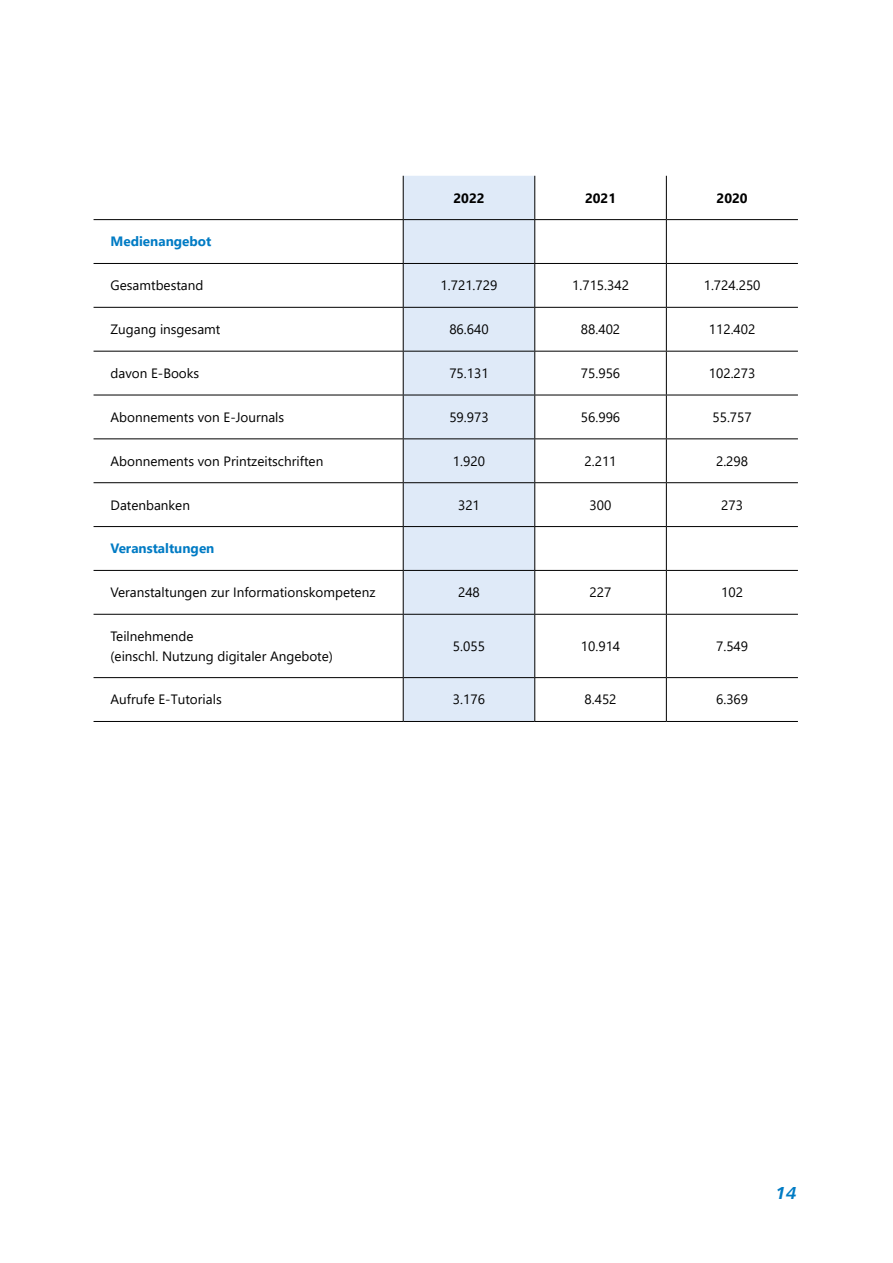
<style>
.page{position:relative;width:893px;height:1263px;background:#fff}
.page>*{position:absolute;margin:0;border:0;box-sizing:border-box;transform-origin:0 0}
.t1{font:italic 700 18px "Frutiger Next LTW1 G";color:#007bc4}
.t2{font:13.5px/19.5px "Segoe UI";color:#000}
.t3{font:700 13.5px "Segoe UI";color:#007bc4}
.t4{font:700 13.5px "Segoe UI";color:#000}
</style>
<div class="page">
<div style="left:404px;top:176px;width:130px;height:545px;background:#dfeaf8"></div>
<hr style="left:403px;top:176px;width:1px;height:43px;background:#000">
<hr style="left:534px;top:176px;width:1px;height:43px;background:#000">
<hr style="left:666px;top:176px;width:1px;height:43px;background:#000">
<hr style="left:94px;top:219px;width:309px;height:1px;background:#000">
<hr style="left:403px;top:219px;width:132px;height:1px;background:#000">
<hr style="left:403px;top:220px;width:1px;height:43px;background:#000">
<hr style="left:535px;top:219px;width:131px;height:1px;background:#000">
<hr style="left:534px;top:220px;width:1px;height:43px;background:#000">
<hr style="left:666px;top:219px;width:132px;height:1px;background:#000">
<hr style="left:666px;top:220px;width:1px;height:43px;background:#000">
<hr style="left:94px;top:263px;width:309px;height:1px;background:#000">
<hr style="left:403px;top:263px;width:132px;height:1px;background:#000">
<hr style="left:403px;top:264px;width:1px;height:43px;background:#000">
<hr style="left:535px;top:263px;width:131px;height:1px;background:#000">
<hr style="left:534px;top:264px;width:1px;height:43px;background:#000">
<hr style="left:666px;top:263px;width:132px;height:1px;background:#000">
<hr style="left:666px;top:264px;width:1px;height:43px;background:#000">
<hr style="left:94px;top:307px;width:309px;height:1px;background:#000">
<hr style="left:403px;top:307px;width:132px;height:1px;background:#000">
<hr style="left:403px;top:308px;width:1px;height:43px;background:#000">
<hr style="left:535px;top:307px;width:131px;height:1px;background:#000">
<hr style="left:534px;top:308px;width:1px;height:43px;background:#000">
<hr style="left:666px;top:307px;width:132px;height:1px;background:#000">
<hr style="left:666px;top:308px;width:1px;height:43px;background:#000">
<hr style="left:94px;top:351px;width:309px;height:1px;background:#000">
<hr style="left:403px;top:351px;width:132px;height:1px;background:#000">
<hr style="left:403px;top:352px;width:1px;height:43px;background:#000">
<hr style="left:535px;top:351px;width:131px;height:1px;background:#000">
<hr style="left:534px;top:352px;width:1px;height:43px;background:#000">
<hr style="left:666px;top:351px;width:132px;height:1px;background:#000">
<hr style="left:666px;top:352px;width:1px;height:43px;background:#000">
<hr style="left:403px;top:395px;width:132px;height:1px;background:#000">
<hr style="left:403px;top:395px;width:1px;height:43px;background:#000">
<hr style="left:534px;top:395px;width:1px;height:43px;background:#000">
<hr style="left:94px;top:395px;width:309px;height:1px;background:#000">
<hr style="left:535px;top:395px;width:131px;height:1px;background:#000">
<hr style="left:666px;top:395px;width:132px;height:1px;background:#000">
<hr style="left:666px;top:395px;width:1px;height:43px;background:#000">
<hr style="left:94px;top:438px;width:309px;height:1px;background:#000">
<hr style="left:403px;top:438px;width:132px;height:1px;background:#000">
<hr style="left:403px;top:439px;width:1px;height:43px;background:#000">
<hr style="left:535px;top:438px;width:131px;height:1px;background:#000">
<hr style="left:534px;top:439px;width:1px;height:43px;background:#000">
<hr style="left:666px;top:438px;width:132px;height:1px;background:#000">
<hr style="left:666px;top:439px;width:1px;height:43px;background:#000">
<hr style="left:94px;top:482px;width:309px;height:1px;background:#000">
<hr style="left:403px;top:482px;width:132px;height:1px;background:#000">
<hr style="left:403px;top:483px;width:1px;height:43px;background:#000">
<hr style="left:535px;top:482px;width:131px;height:1px;background:#000">
<hr style="left:534px;top:483px;width:1px;height:43px;background:#000">
<hr style="left:666px;top:482px;width:132px;height:1px;background:#000">
<hr style="left:666px;top:483px;width:1px;height:43px;background:#000">
<hr style="left:94px;top:526px;width:309px;height:1px;background:#000">
<hr style="left:403px;top:526px;width:132px;height:1px;background:#000">
<hr style="left:403px;top:527px;width:1px;height:43px;background:#000">
<hr style="left:535px;top:526px;width:131px;height:1px;background:#000">
<hr style="left:534px;top:527px;width:1px;height:43px;background:#000">
<hr style="left:666px;top:526px;width:132px;height:1px;background:#000">
<hr style="left:666px;top:527px;width:1px;height:43px;background:#000">
<hr style="left:94px;top:570px;width:309px;height:1px;background:#000">
<hr style="left:403px;top:570px;width:132px;height:1px;background:#000">
<hr style="left:403px;top:571px;width:1px;height:43px;background:#000">
<hr style="left:535px;top:570px;width:131px;height:1px;background:#000">
<hr style="left:534px;top:571px;width:1px;height:43px;background:#000">
<hr style="left:666px;top:570px;width:132px;height:1px;background:#000">
<hr style="left:666px;top:571px;width:1px;height:43px;background:#000">
<hr style="left:94px;top:614px;width:309px;height:1px;background:#000">
<hr style="left:403px;top:614px;width:132px;height:1px;background:#000">
<hr style="left:403px;top:615px;width:1px;height:62px;background:#000">
<hr style="left:535px;top:614px;width:131px;height:1px;background:#000">
<hr style="left:534px;top:615px;width:1px;height:62px;background:#000">
<hr style="left:666px;top:614px;width:132px;height:1px;background:#000">
<hr style="left:666px;top:615px;width:1px;height:62px;background:#000">
<hr style="left:94px;top:677px;width:309px;height:1px;background:#000">
<hr style="left:403px;top:677px;width:132px;height:1px;background:#000">
<hr style="left:403px;top:678px;width:1px;height:43px;background:#000">
<hr style="left:535px;top:677px;width:131px;height:1px;background:#000">
<hr style="left:534px;top:678px;width:1px;height:43px;background:#000">
<hr style="left:666px;top:677px;width:132px;height:1px;background:#000">
<hr style="left:666px;top:678px;width:1px;height:43px;background:#000">
<hr style="left:94px;top:721px;width:309px;height:1px;background:#000">
<hr style="left:403px;top:721px;width:132px;height:1px;background:#000">
<hr style="left:535px;top:721px;width:131px;height:1px;background:#000">
<hr style="left:666px;top:721px;width:132px;height:1px;background:#000">
<p class="t4" style="left:453px;top:185px;width:33px">2022</p>
<p class="t4" style="left:585px;top:185px;width:33px">2021</p>
<p class="t4" style="left:717px;top:185px;width:33px">2020</p>
<p class="t3" style="left:111px;top:229px;width:102px">Medienangebot</p>
<p class="t2" style="left:111px;top:275px;width:94px">Gesamtbestand</p>
<p class="t2" style="left:441px;top:275px;width:58px">1.721.729</p>
<p class="t2" style="left:572px;top:275px;width:58px">1.715.342</p>
<p class="t2" style="left:704px;top:275px;width:58px">1.724.250</p>
<p class="t2" style="left:111px;top:318px;width:111px">Zugang insgesamt</p>
<p class="t2" style="left:449px;top:318px;width:41px">86.640</p>
<p class="t2" style="left:581px;top:318px;width:41px">88.402</p>
<p class="t2" style="left:709px;top:318px;width:48px">112.402</p>
<p class="t2" style="left:111px;top:362px;width:90px">davon E-Books</p>
<p class="t2" style="left:449px;top:362px;width:41px">75.131</p>
<p class="t2" style="left:581px;top:362px;width:41px">75.956</p>
<p class="t2" style="left:709px;top:362px;width:48px">102.273</p>
<p class="t2" style="left:111px;top:406px;width:175px">Abonnements von E-Journals</p>
<p class="t2" style="left:449px;top:406px;width:41px">59.973</p>
<p class="t2" style="left:581px;top:406px;width:41px">56.996</p>
<p class="t2" style="left:712px;top:406px;width:41px">55.757</p>
<p class="t2" style="left:111px;top:450px;width:214px">Abonnements von Printzeitschriften</p>
<p class="t2" style="left:453px;top:450px;width:34px">1.920</p>
<p class="t2" style="left:584px;top:450px;width:34px">2.211</p>
<p class="t2" style="left:716px;top:450px;width:34px">2.298</p>
<p class="t2" style="left:111px;top:494px;width:81px">Datenbanken</p>
<p class="t2" style="left:458px;top:494px;width:23px">321</p>
<p class="t2" style="left:590px;top:494px;width:23px">300</p>
<p class="t2" style="left:721px;top:494px;width:23px">273</p>
<p class="t3" style="left:111px;top:536px;width:105px">Veranstaltungen</p>
<p class="t2" style="left:111px;top:581px;width:266px">Veranstaltungen zur Informationskompetenz</p>
<p class="t2" style="left:458px;top:581px;width:23px">248</p>
<p class="t2" style="left:590px;top:581px;width:23px">227</p>
<p class="t2" style="left:721px;top:581px;width:23px">102</p>
<p class="t2" style="left:111px;top:625px;width:224px">Teilnehmende<br>(einschl. Nutzung digitaler Angebote)</p>
<p class="t2" style="left:453px;top:635px;width:34px">5.055</p>
<p class="t2" style="left:581px;top:635px;width:41px">10.914</p>
<p class="t2" style="left:716px;top:635px;width:34px">7.549</p>
<p class="t2" style="left:111px;top:689px;width:113px">Aufrufe E-Tutorials</p>
<p class="t2" style="left:453px;top:689px;width:34px">3.176</p>
<p class="t2" style="left:585px;top:689px;width:34px">8.452</p>
<p class="t2" style="left:716px;top:689px;width:34px">6.369</p>
<h1 class="t1" style="left:775px;top:1182px;width:23px">14</h1>
</div>
